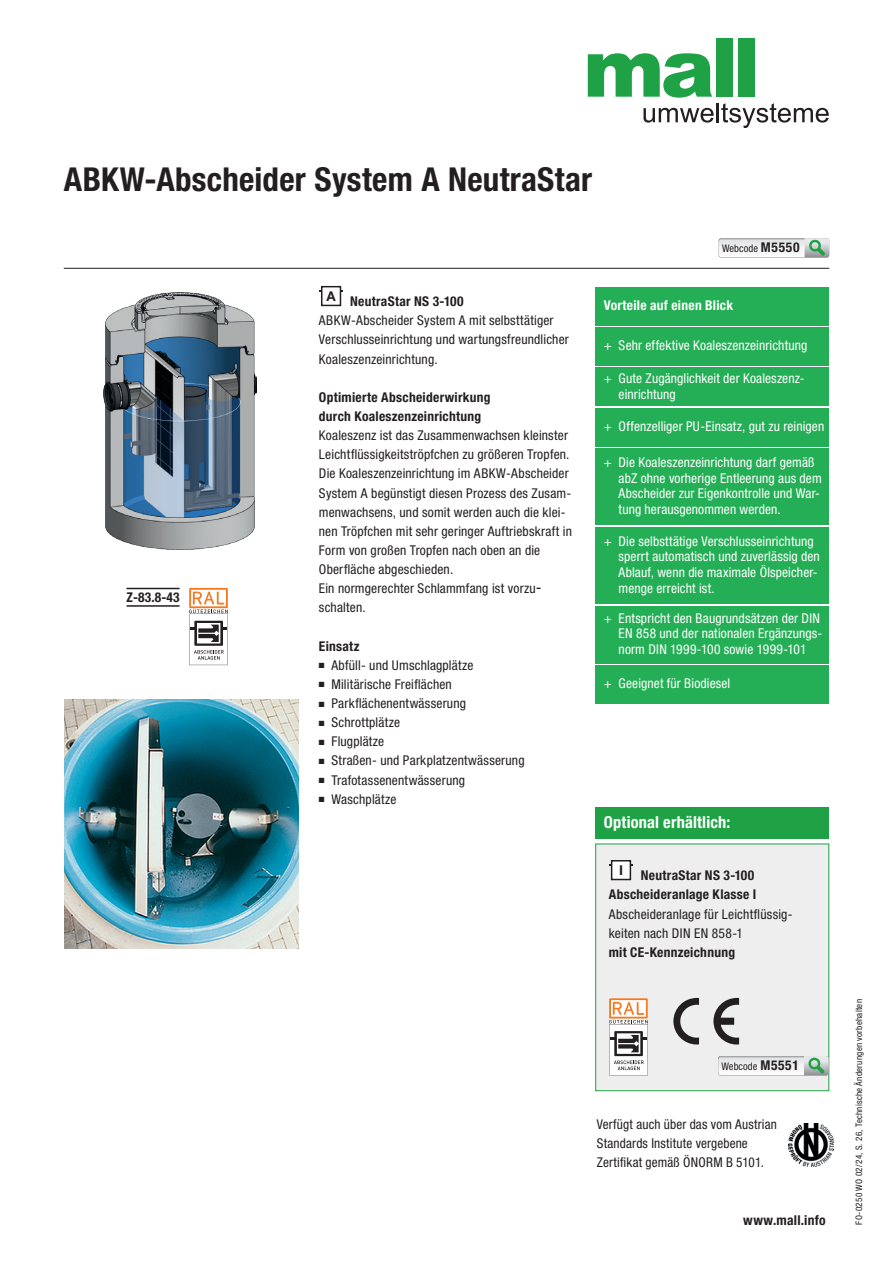
<style>
.page{position:relative;width:893px;height:1263px;background:#fff}
.page>*{position:absolute;margin:0;border:0;box-sizing:border-box;transform-origin:0 0}
.t1{font:700 condensed 33px "Helvetica Neue LT Pro";letter-spacing:.01em;color:#231f20}
.t2{font:700 condensed 16.5px "Helvetica Neue LT Pro";letter-spacing:.01em;color:#fff}
.t3{font:700 condensed 13.65px "Helvetica Neue LT Pro";letter-spacing:.02em;color:#231f20}
.t4{font:condensed 13.5px/19.2px "Helvetica Neue LT Pro";letter-spacing:.015em;color:#231f20}
.t5{font:condensed 13.5px/15.8px "Helvetica Neue LT Pro";letter-spacing:.005em;color:#fff}
.t6{font:700 condensed 13.5px/19.2px "Helvetica Neue LT Pro";letter-spacing:.02em;color:#231f20}
.t7{font:700 condensed 13.5px "Helvetica Neue LT Pro";letter-spacing:.02em;color:#fff}
.t8{font:700 13.5px "Helvetica Neue";color:#231f20}
.t9{font:condensed 10.5px "Helvetica Neue LT Pro";letter-spacing:.01em;color:#231f20}
.t10{font:condensed 9px "Helvetica Neue LT Pro";letter-spacing:.025em;color:#231f20}
.s1{font-weight:700}
.s2{font-weight:700;font-size:13.5px}
</style>
<div class="page">
<svg style="left:588px;top:53px;width:124px;height:45px"></svg>
<div style="left:716px;top:38px;width:17px;height:59px;background:#1fa245"></div>
<div style="left:739px;top:38px;width:16px;height:59px;background:#1fa245"></div>
<svg style="left:643px;top:108px;width:71px;height:15px"></svg>
<hr style="left:716px;top:103px;width:3px;height:19px;background:#231f20">
<svg style="left:721px;top:103px;width:108px;height:25px"></svg>
<img style="left:65px;top:699px;width:234px;height:249px">
<hr style="left:64px;top:268px;width:765px;height:1px;background:#231f20">
<div style="left:321px;top:286px;width:20px;height:20px;border:2px solid #231f20"></div>
<div style="left:595px;top:606px;width:234px;height:57px;background:#24ae55"></div>
<div style="left:595px;top:287px;width:234px;height:38px;background:#24ae55"></div>
<div style="left:595px;top:449px;width:234px;height:76px;background:#24ae55"></div>
<div style="left:595px;top:408px;width:234px;height:38px;background:#24ae55"></div>
<div style="left:595px;top:527px;width:234px;height:77px;background:#24ae55"></div>
<div style="left:595px;top:327px;width:234px;height:39px;background:#24ae55"></div>
<div style="left:595px;top:368px;width:234px;height:38px;background:#24ae55"></div>
<div style="left:595px;top:665px;width:234px;height:39px;background:#24ae55"></div>
<svg style="left:719px;top:238px;width:110px;height:19px"></svg>
<svg style="left:189px;top:588px;width:39px;height:77px"></svg>
<hr style="left:126px;top:588px;width:54px;height:1px;background:#231f20">
<hr style="left:126px;top:605px;width:54px;height:2px;background:#231f20">
<div style="left:596px;top:844px;width:233px;height:247px;background:#eeeeef"></div>
<div style="left:612px;top:861px;width:18px;height:18px;background:#fff"></div>
<div style="left:611px;top:860px;width:20px;height:20px;border:2px solid #231f20"></div>
<div style="left:595px;top:843px;width:234px;height:248px;border:1px solid #1fa245"></div>
<div style="left:595px;top:807px;width:234px;height:32px;background:#1fa245"></div>
<svg style="left:718px;top:1056px;width:110px;height:19px"></svg>
<svg style="left:609px;top:998px;width:39px;height:77px"></svg>
<svg style="left:673px;top:998px;width:26px;height:46px"></svg>
<svg style="left:713px;top:998px;width:26px;height:46px"></svg>
<img style="left:789px;top:1123px;width:45px;height:44px">
<img style="left:103px;top:292px;width:153px;height:257px">
<h1 class="t1" style="left:64px;top:160px;width:530px">ABKW-Abscheider System A NeutraStar</h1>
<p class="t6" style="left:126px;top:588px;width:55px">Z-83.8-43</p>
<p class="t4" style="left:319px;top:292px;width:251px;text-indent:8px"><sup>A</sup> <span class="s1">NeutraStar NS 3-100<br></span>ABKW-Abscheider System A mit selbsttätiger Verschlusseinrichtung und wartungsfreundlicher Koaleszenzeinrichtung.</p>
<p class="t6" style="left:319px;top:387px;width:173px">Optimierte Abscheiderwirkung durch Koaleszenzeinrichtung</p>
<p class="t4" style="left:319px;top:426px;width:255px">Koaleszenz ist das Zusammenwachsen kleinster Leichtflüssigkeitströpfchen zu größeren Tropfen.<br>Die Koaleszenzeinrichtung im ABKW-Abscheider System A begünstigt diesen Prozess des Zusam&shy;menwachsens, und somit werden auch die klei&shy;nen Tröpfchen mit sehr geringer Auftriebskraft in Form von großen Tropfen nach oben an die Oberfläche abgeschieden.<br>Ein normgerechter Schlammfang ist vorzu&shy;schalten.</p>
<p class="t6" style="left:319px;top:636px;width:42px">Einsatz</p>
<p class="t4" style="left:319px;top:655px;width:156px">■ Abfüll- und Umschlagplätze</p>
<p class="t4" style="left:319px;top:674px;width:134px">■ Militärische Freiflächen</p>
<p class="t4" style="left:319px;top:693px;width:149px">■ Parkflächenentwässerung</p>
<p class="t4" style="left:319px;top:713px;width:83px">■ Schrottplätze</p>
<p class="t4" style="left:319px;top:732px;width:67px">■ Flugplätze</p>
<p class="t4" style="left:319px;top:751px;width:207px">■ Straßen- und Parkplatzentwässerung</p>
<p class="t4" style="left:319px;top:770px;width:148px">■ Trafotassenentwässerung</p>
<p class="t4" style="left:319px;top:789px;width:79px">■ Waschplätze</p>
<p class="t9" style="left:722px;top:243px;width:79px">Webcode <span class="s2">M5550</span></p>
<p class="t7" style="left:604px;top:297px;width:131px">Vorteile auf einen Blick</p>
<p class="t5" style="left:604px;top:337px;width:205px">+ Sehr effektive Koaleszenzeinrichtung</p>
<p class="t5" style="left:619px;top:370px;width:186px;text-indent:-15px">+ Gute Zugänglichkeit der Koaleszenz&shy;einrichtung</p>
<p class="t5" style="left:604px;top:418px;width:222px">+ Offenzelliger PU-Einsatz, gut zu reinigen</p>
<p class="t5" style="left:619px;top:454px;width:205px;text-indent:-15px">+ Die Koaleszenzeinrichtung darf gemäß abZ ohne vorherige Entleerung aus dem Abscheider zur Eigenkontrolle und War&shy;tung herausgenommen werden.</p>
<p class="t5" style="left:619px;top:533px;width:203px;text-indent:-15px">+ Die selbsttätige Verschlusseinrichtung sperrt automatisch und zuverlässig den Ablauf, wenn die maximale Ölspeicher&shy;menge erreicht ist.</p>
<p class="t5" style="left:619px;top:610px;width:205px;text-indent:-15px">+ Entspricht den Baugrundsätzen der DIN<br>EN 858 und der nationalen Ergänzungs&shy;norm DIN 1999-100 sowie 1999-101</p>
<p class="t5" style="left:604px;top:675px;width:128px">+ Geeignet für Biodiesel</p>
<p class="t2" style="left:604px;top:813px;width:128px">Optional erhältlich:</p>
<p class="t8" style="left:619px;top:862px;width:5px">I</p>
<p class="t6" style="left:609px;top:866px;width:149px;text-align:right">NeutraStar NS 3-100<br>Abscheideranlage Klasse I</p>
<p class="t4" style="left:609px;top:904px;width:185px">Abscheideranlage für Leichtflüssig&shy;keiten nach DIN EN 858-1</p>
<p class="t6" style="left:609px;top:942px;width:128px">mit CE-Kennzeichnung</p>
<p class="t9" style="left:721px;top:1060px;width:79px">Webcode <span class="s2">M5551</span></p>
<p class="t4" style="left:597px;top:1114px;width:182px">Verfügt auch über das vom Austrian<br>Standards Institute vergebene<br>Zertifikat gemäß ÖNORM B 5101.</p>
<p class="t3" style="left:743px;top:1212px;width:84px">www.mall.info</p>
<p class="t10" style="left:853px;top:1225px;width:227px;rotate:-90deg">FO-0250 WO 02/24, S. 26, Technische Änderungen vorbehalten</p>
</div>
